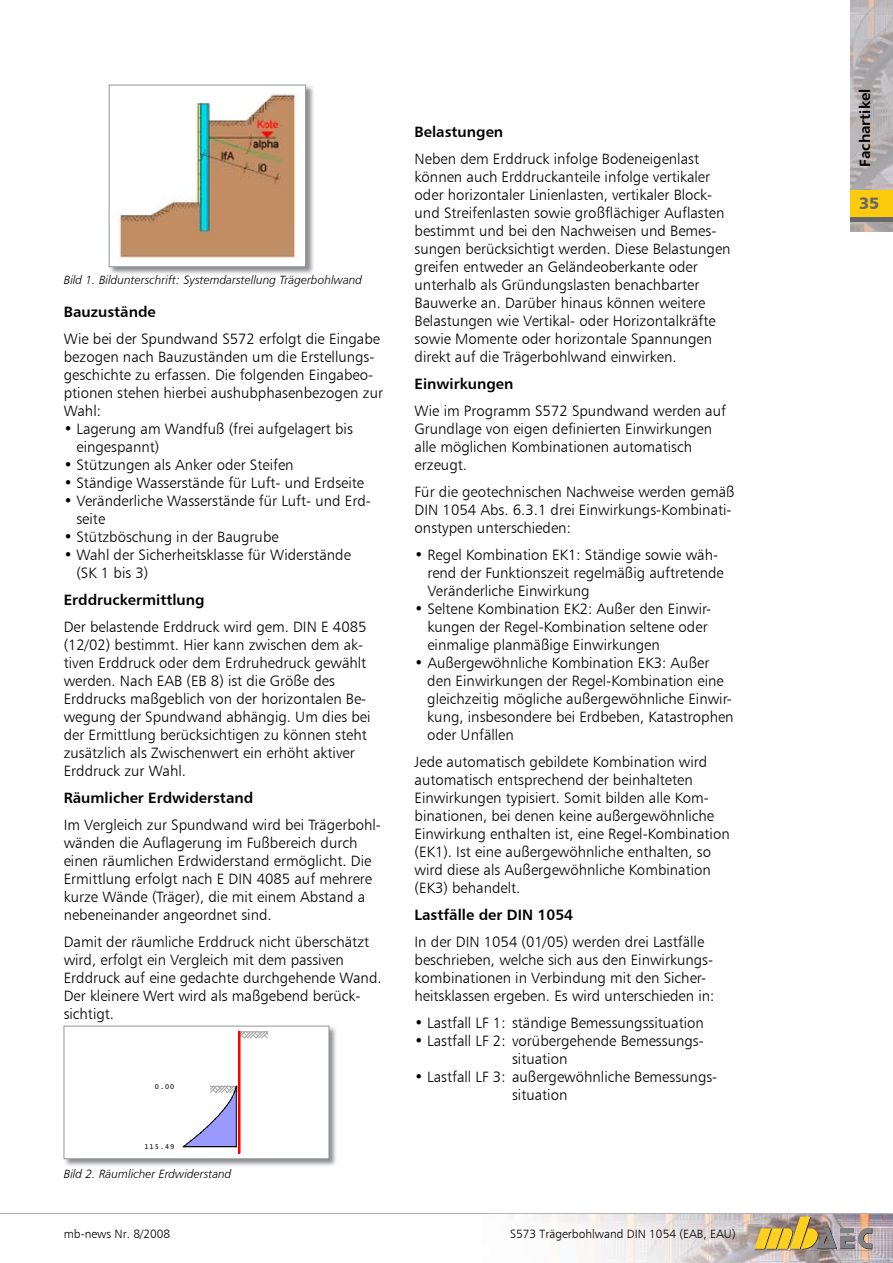
<style>
.page{position:relative;width:893px;height:1263px;background:#fff}
.page>*{position:absolute;margin:0;border:0;box-sizing:border-box;transform-origin:0 0}
.t1{font:16.5px "Humanist 777 BT Black B";color:#68676c}
.t2{font:15px/18px "Humanist 777 BT Light B";color:#000}
.t3{font:15px "Humanist 777 BT Bold B";color:#000}
.t4{font:12px "Humanist 777 BT Light Italic B";color:#000}
.t5{font:12px "Humanist 777 BT Light B";color:#000}
.t6{font:6.75px "Lucida Console";letter-spacing:.155em;color:#000}
</style>
<div class="page">
<hr style="left:0;top:1213px;width:893px;height:1px;background:#97979b">
<svg style="left:850px;top:0;width:43px;height:232px"></svg>
<img style="left:550px;top:1214px;width:343px;height:49px">
<img style="left:754px;top:1217px;width:118px;height:32px">
<div style="left:850px;top:191px;width:43px;height:27px;background:#fdcb0d"></div>
<hr style="left:850px;top:218px;width:43px;height:4px;background:#68676c">
<div style="left:109px;top:84px;width:206px;height:192px;background:#64666c;opacity:.75"></div>
<img style="left:111px;top:87px;width:193px;height:178px">
<div style="left:109px;top:85px;width:197px;height:182px;border:1px solid #97979b"></div>
<div style="left:63px;top:1025px;width:275px;height:142px;background:#64666c;opacity:.75"></div>
<div style="left:64px;top:1026px;width:265px;height:133px;background:#fff"></div>
<svg style="left:240px;top:1031px;width:29px;height:8px"></svg>
<div style="left:238px;top:1031px;width:2px;height:122px;border:1px solid #f00"></div>
<svg style="left:183px;top:1085px;width:57px;height:68px"></svg>
<hr style="left:236px;top:1086px;width:1px;height:60px;background:#000">
<hr style="left:183px;top:1146px;width:53px;height:1px;background:#000">
<div style="left:64px;top:1026px;width:265px;height:133px;border:1px solid #97979b"></div>
<p class="t4" style="left:64px;top:273px;width:300px">Bild 1. Bildunterschrift: Systemdarstellung Trägerbohlwand</p>
<p class="t3" style="left:64px;top:302px;width:94px">Bauzustände</p>
<p class="t2" style="left:64px;top:329px;width:321px">Wie bei der Spundwand S572 erfolgt die Eingabe bezogen nach Bauzuständen um die Erstellungs&shy;geschichte zu erfassen. Die folgenden Eingabeo&shy;ptionen stehen hierbei aushubphasenbezogen zur Wahl:</p>
<p class="t2" style="left:77px;top:419px;width:278px;text-indent:-13px">• Lagerung am Wandfuß (frei aufgelagert bis eingespannt)</p>
<p class="t2" style="left:64px;top:455px;width:231px">• Stützungen als Anker oder Steifen</p>
<p class="t2" style="left:64px;top:473px;width:302px">• Ständige Wasserstände für Luft- und Erdseite</p>
<p class="t2" style="left:76px;top:491px;width:296px;text-indent:-13px">• Veränderliche Wasserstände für Luft- und Erd&shy;seite</p>
<p class="t2" style="left:64px;top:527px;width:216px">• Stützböschung in der Baugrube</p>
<p class="t2" style="left:76px;top:545px;width:276px;text-indent:-13px">• Wahl der Sicherheitsklasse für Widerstände (SK 1 bis 3)</p>
<p class="t3" style="left:64px;top:590px;width:142px">Erddruckermittlung</p>
<p class="t2" style="left:64px;top:617px;width:308px">Der belastende Erddruck wird gem. DIN E 4085 (12/02) bestimmt. Hier kann zwischen dem ak&shy;tiven Erddruck oder dem Erdruhedruck gewählt werden. Nach EAB (EB 8) ist die Größe des Erddrucks maßgeblich von der horizontalen Be&shy;wegung der Spundwand abhängig. Um dies bei der Ermittlung berücksichtigen zu können steht zusätzlich als Zwischenwert ein erhöht aktiver Erddruck zur Wahl.</p>
<p class="t3" style="left:64px;top:788px;width:191px">Räumlicher Erdwiderstand</p>
<p class="t2" style="left:64px;top:815px;width:319px">Im Vergleich zur Spundwand wird bei Trägerbohl&shy;wänden die Auflagerung im Fußbereich durch einen räumlichen Erdwiderstand ermöglicht. Die Ermittlung erfolgt nach E DIN 4085 auf mehrere kurze Wände (Träger), die mit einem Abstand a nebeneinander angeordnet sind.</p>
<p class="t2" style="left:64px;top:932px;width:319px">Damit der räumliche Erddruck nicht überschätzt wird, erfolgt ein Vergleich mit dem passiven Erddruck auf eine gedachte durchgehende Wand.<br>Der kleinere Wert wird als maßgebend berück&shy;sichtigt.</p>
<p class="t6" style="left:155px;top:1083px;width:21px">0.00</p>
<p class="t6" style="left:144px;top:1143px;width:32px">115.49</p>
<p class="t4" style="left:64px;top:1166px;width:169px">Bild 2. Räumlicher Erdwiderstand</p>
<p class="t3" style="left:415px;top:122px;width:90px">Belastungen</p>
<p class="t2" style="left:415px;top:149px;width:318px">Neben dem Erddruck infolge Bodeneigenlast können auch Erddruckanteile infolge vertikaler oder horizontaler Linienlasten, vertikaler Block&shy;und Streifenlasten sowie großflächiger Auflasten bestimmt und bei den Nachweisen und Bemes&shy;sungen berücksichtigt werden. Diese Belastungen greifen entweder an Geländeoberkante oder unterhalb als Gründungslasten benachbarter Bauwerke an. Darüber hinaus können weitere Belastungen wie Vertikal- oder Horizontalkräfte sowie Momente oder horizontale Spannungen direkt auf die Trägerbohlwand einwirken.</p>
<p class="t3" style="left:415px;top:374px;width:100px">Einwirkungen</p>
<p class="t2" style="left:415px;top:401px;width:313px">Wie im Programm S572 Spundwand werden auf Grundlage von eigen definierten Einwirkungen alle möglichen Kombinationen automatisch erzeugt.</p>
<p class="t2" style="left:415px;top:482px;width:322px">Für die geotechnischen Nachweise werden gemäß<br>DIN 1054 Abs. 6.3.1 drei Einwirkungs-Kombinati&shy;onstypen unterschieden:</p>
<p class="t2" style="left:427px;top:545px;width:298px;text-indent:-13px">• Regel Kombination EK1: Ständige sowie wäh&shy;rend der Funktionszeit regelmäßig auftretende<br>Veränderliche Einwirkung</p>
<p class="t2" style="left:427px;top:599px;width:285px;text-indent:-13px">• Seltene Kombination EK2: Außer den Einwir&shy;kungen der Regel-Kombination seltene oder einmalige planmäßige Einwirkungen</p>
<p class="t2" style="left:427px;top:653px;width:308px;text-indent:-13px">• Außergewöhnliche Kombination EK3: Außer den Einwirkungen der Regel-Kombination eine gleichzeitig mögliche außergewöhnliche Einwir&shy;kung, insbesondere bei Erdbeben, Katastrophen oder Unfällen</p>
<p class="t2" style="left:415px;top:752px;width:317px">Jede automatisch gebildete Kombination wird automatisch entsprechend der beinhalteten Einwirkungen typisiert. Somit bilden alle Kom&shy;binationen, bei denen keine außergewöhnliche Einwirkung enthalten ist, eine Regel-Kombination (EK1). Ist eine außergewöhnliche enthalten, so wird diese als Außergewöhnliche Kombination (EK3) behandelt.</p>
<p class="t3" style="left:415px;top:905px;width:160px">Lastfälle der DIN 1054</p>
<p class="t2" style="left:415px;top:932px;width:301px">In der DIN 1054 (01/05) werden drei Lastfälle beschrieben, welche sich aus den Einwirkungs&shy;kombinationen in Verbindung mit den Sicher&shy;heitsklassen ergeben. Es wird unterschieden in:</p>
<p class="t2" style="left:415px;top:1013px;width:291px">• Lastfall LF 1: ständige Bemessungssituation</p>
<p class="t2" style="left:512px;top:1031px;width:193px;text-indent:-98px">• Lastfall LF 2: vorübergehende Bemessungs&shy;situation</p>
<p class="t2" style="left:512px;top:1067px;width:207px;text-indent:-98px">• Lastfall LF 3: außergewöhnliche Bemessungs&shy;situation</p>
<p class="t5" style="left:64px;top:1227px;width:108px">mb-news Nr. 8/2008</p>
<p class="t5" style="left:510px;top:1226px;width:227px">S573 Trägerbohlwand DIN 1054 (EAB, EAU)</p>
<p class="t3" style="left:855px;top:167px;width:79px;rotate:-90deg">Fachartikel</p>
<p class="t1" style="left:859px;top:192px;width:22px">35</p>
</div>
